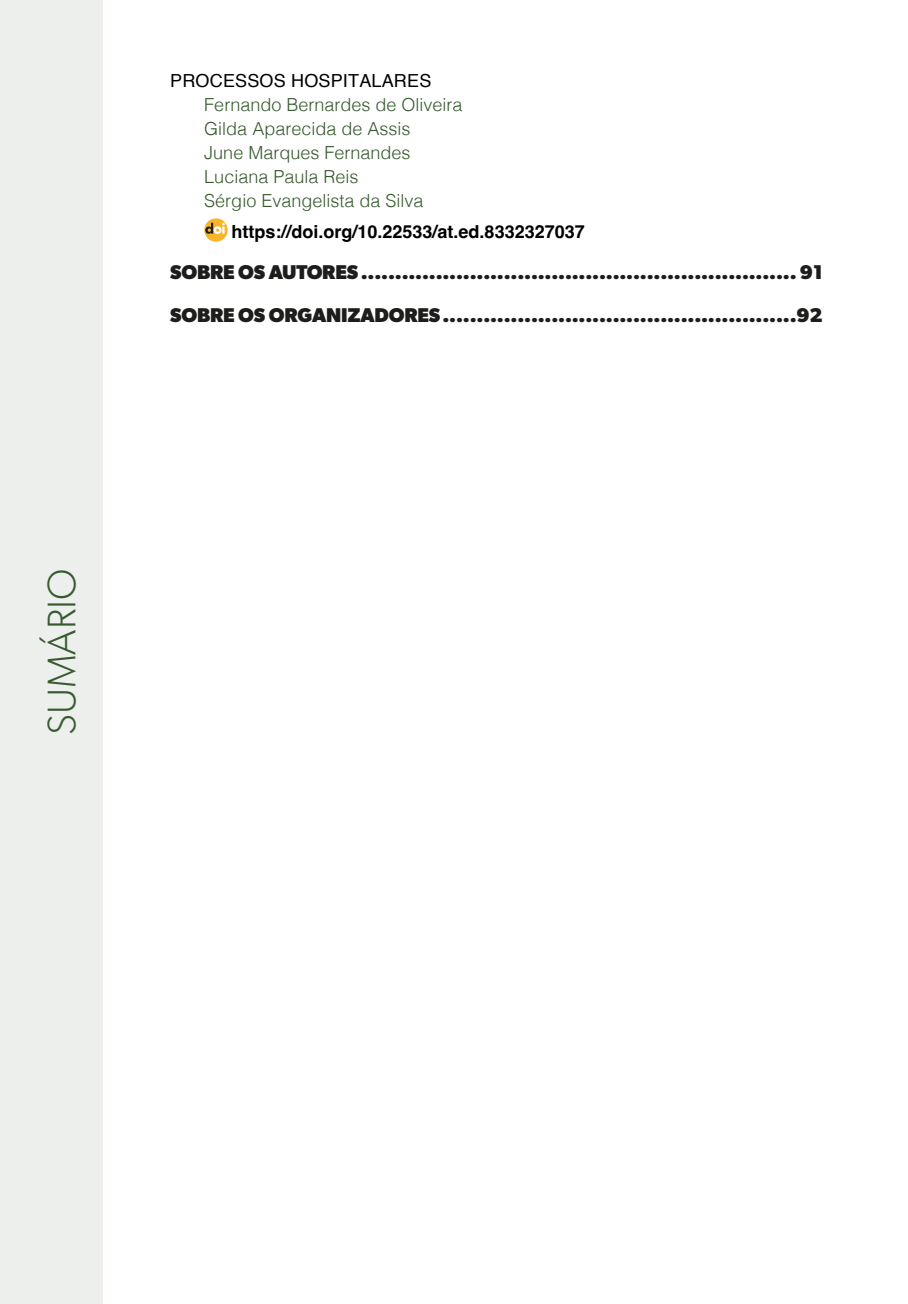
<style>
.page{position:relative;width:908px;height:1304px;background:#fff}
.page>*{position:absolute;margin:0;border:0;box-sizing:border-box;transform-origin:0 0}
.t1{font:300 40px "Gibson";color:#375a2f}
.t2{font:700 20px/43px "Gibson";letter-spacing:-.01em;color:#1d1d1b}
.t3{font:300 18px/24px "Helvetica";color:#375a2f}
.t4{font:700 18px "Helvetica";color:#000}
.t5{font:18px "Helvetica";letter-spacing:.01em;color:#000}
</style>
<div class="page">
<div style="left:0;top:0;width:103px;height:1304px;background:#ecefec"></div>
<img style="left:204px;top:219px;width:23px;height:23px">
<p class="t5" style="left:170px;top:67px;width:262px">PROCESSOS HOSPITALARES</p>
<p class="t3" style="left:204px;top:92px;width:260px">Fernando Bernardes de Oliveira<br>Gilda Aparecida de Assis<br>June Marques Fernandes<br>Luciana Paula Reis<br>Sérgio Evangelista da Silva</p>
<p class="t4" style="left:231px;top:220px;width:355px">https://doi.org/10.22533/at.ed.8332327037</p>
<p class="t2" style="left:170px;top:250px;width:653px">SOBRE OS AUTORES................................................................ 91<br>SOBRE OS ORGANIZADORES....................................................92</p>
<h1 class="t1" style="left:37px;top:735px;width:167px;rotate:-90deg">SUMÁRIO</h1>
</div>
